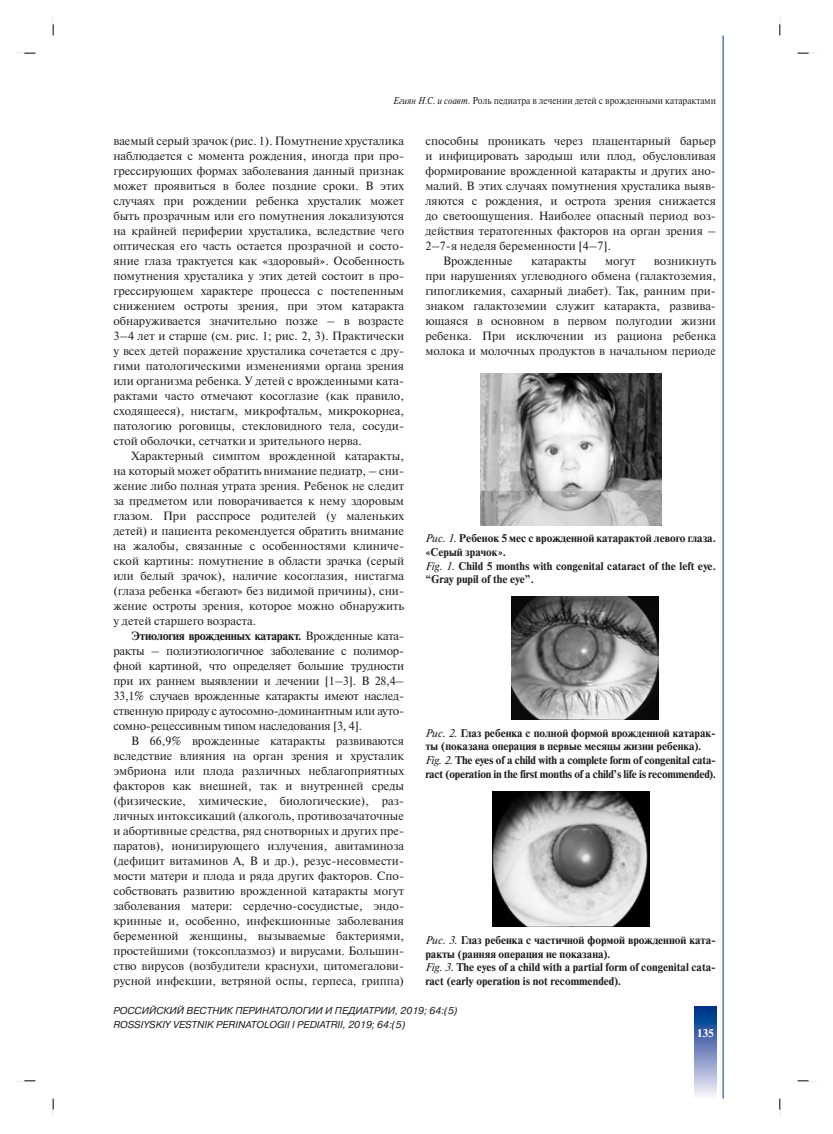
<style>
.page{position:relative;width:833px;height:1134px;background:#fff}
.page>*{position:absolute;margin:0;border:0;box-sizing:border-box;transform-origin:0 0}
.t1{font:12px/15px "Newton C";color:#231f20;text-align:justify}
.t2{font:700 11.25px/13.8px "Newton C";color:#231f20}
.t3{font:700 11.25px/13.8px "Newton C";letter-spacing:-.02em;color:#231f20}
.t4{font:700 11.25px "Newton C";color:#fff}
.t5{font:italic 10px/13.8px "Pragmatica C";color:#231f20}
.t6{font:10px "Newton C";color:#231f20;scale:.9 1}
.s1{font-style:italic}
.s2{font-weight:700}
.s3{font-weight:400;font-style:italic}
</style>
<div class="page">
<svg style="left:694px;top:1006px;width:22px;height:90px;background:#728abe"></svg>
<hr style="left:723px;top:35px;width:1px;height:1063px;background:#003186">
<img style="left:480px;top:374px;width:181px;height:151px">
<img style="left:511px;top:597px;width:147px;height:122px">
<img style="left:492px;top:791px;width:157px;height:135px">
<svg style="left:17px;top:52px;width:18px;height:2px"></svg>
<svg style="left:52px;top:17px;width:2px;height:18px"></svg>
<svg style="left:797px;top:52px;width:19px;height:2px"></svg>
<svg style="left:797px;top:1080px;width:12px;height:1px"></svg>
<svg style="left:779px;top:1098px;width:1px;height:12px"></svg>
<svg style="left:52px;top:1098px;width:2px;height:19px"></svg>
<div style="left:410px;top:9px;width:13px;height:13px;border:1px solid #fff;border-radius:50%"></div>
<svg style="left:413px;top:9px;width:7px;height:13px"></svg>
<div style="left:410px;top:1112px;width:13px;height:13px;border:1px solid #fff;border-radius:50%"></div>
<svg style="left:413px;top:1112px;width:7px;height:13px"></svg>
<div style="left:9px;top:560px;width:13px;height:14px;border:1px solid #fff;border-radius:50%"></div>
<hr style="left:15px;top:549px;width:1px;height:35px;background:#fff">
<div style="left:9px;top:561px;width:13px;height:12px;border:1px solid #fff;border-radius:50%"></div>
<svg style="left:9px;top:564px;width:13px;height:6px"></svg>
<div style="left:811px;top:560px;width:13px;height:14px;border:1px solid #fff;border-radius:50%"></div>
<hr style="left:817px;top:549px;width:1px;height:35px;background:#fff">
<div style="left:811px;top:561px;width:13px;height:12px;border:1px solid #fff;border-radius:50%"></div>
<svg style="left:811px;top:564px;width:13px;height:6px"></svg>
<p class="t6" style="left:393px;top:95px;width:360px"><span class="s1">Егиян Н.С. и соавт.</span> Роль педиатра в лечении детей с врожденными катарактами</p>
<p class="t1" style="left:113px;top:133px;width:292px">ваемый серый зрачок (рис. 1). Помутнение хрусталика наблюдается с момента рождения, иногда при про&shy;грессирующих формах заболевания данный признак может проявиться в более поздние сроки. В этих случаях при рождении ребенка хрусталик может быть прозрачным или его помутнения локализуются на крайней периферии хрусталика, вследствие чего оптическая его часть остается прозрачной и состо&shy;яние глаза трактуется как «здоровый». Особенность помутнения хрусталика у этих детей состоит в про&shy;грессирующем характере процесса с постепенным снижением остроты зрения, при этом катаракта обнаруживается значительно позже – в возрасте 3–4 лет и старше (см. рис. 1; рис. 2, 3). Практически у всех детей поражение хрусталика сочетается с дру&shy;гими патологическими изменениями органа зрения или организма ребенка. У детей с врожденными ката&shy;рактами часто отмечают косоглазие (как правило, сходящееся), нистагм, микрофтальм, микрокорнеа, патологию роговицы, стекловидного тела, сосуди&shy;стой оболочки, сетчатки и зрительного нерва.</p>
<p class="t1" style="left:113px;top:448px;width:292px;text-indent:18px">Характерный симптом врожденной катаракты, на который может обратить внимание педиатр, – сни&shy;жение либо полная утрата зрения. Ребенок не следит за предметом или поворачивается к нему здоровым глазом. При расспросе родителей (у маленьких детей) и пациента рекомендуется обратить внимание на жалобы, связанные с особенностями клиниче&shy;ской картины: помутнение в области зрачка (серый или белый зрачок), наличие косоглазия, нистагма (глаза ребенка «бегают» без видимой причины), сни&shy;жение остроты зрения, которое можно обнаружить у детей старшего возраста.</p>
<p class="t1" style="left:113px;top:628px;width:292px;text-indent:18px"><span class="s2">Этиология врожденных катаракт.</span> Врожденные ката&shy;ракты – полиэтиологичное заболевание с полимор&shy;фной картиной, что определяет большие трудности при их раннем выявлении и лечении [1–3]. В 28,4– 33,1% случаев врожденные катаракты имеют наслед&shy;ственную природу с аутосомно-доминантным или ауто&shy;сомно-рецессивным типом наследования [3, 4].</p>
<p class="t1" style="left:113px;top:733px;width:292px;text-indent:18px">В 66,9% врожденные катаракты развиваются вследствие влияния на орган зрения и хрусталик эмбриона или плода различных неблагоприятных факторов как внешней, так и внутренней среды (физические, химические, биологические), раз&shy;личных интоксикаций (алкоголь, противозачаточные и абортивные средства, ряд снотворных и других пре&shy;паратов), ионизирующего излучения, авитаминоза (дефицит витаминов А, В и др.), резус-несовмести&shy;мости матери и плода и ряда других факторов. Спо&shy;собствовать развитию врожденной катаракты могут заболевания матери: сердечно-сосудистые, эндо&shy;кринные и, особенно, инфекционные заболевания беременной женщины, вызываемые бактериями, простейшими (токсоплазмоз) и вирусами. Большин&shy;ство вирусов (возбудители краснухи, цитомегалови&shy;русной инфекции, ветряной оспы, герпеса, гриппа)</p>
<p class="t1" style="left:425px;top:133px;width:292px">способны проникать через плацентарный барьер</p>
<p class="t1" style="left:425px;top:148px;width:292px">и инфицировать зародыш или плод, обусловливая</p>
<p class="t1" style="left:425px;top:163px;width:292px">формирование врожденной катаракты и других ано-</p>
<p class="t1" style="left:425px;top:178px;width:292px">малий. В этих случаях помутнения хрусталика выяв-</p>
<p class="t1" style="left:425px;top:193px;width:292px">ляются с рождения, и острота зрения снижается</p>
<p class="t1" style="left:425px;top:208px;width:292px">до светоощущения. Наиболее опасный период воз-</p>
<p class="t1" style="left:425px;top:223px;width:292px">действия тератогенных факторов на орган зрения –</p>
<p class="t1" style="left:425px;top:238px;width:187px">2–7-я неделя беременности [4–7].</p>
<p class="t1" style="left:443px;top:253px;width:71px">Врожденные</p>
<p class="t1" style="left:531px;top:253px;width:57px">катаракты</p>
<p class="t1" style="left:605px;top:253px;width:32px">могут</p>
<p class="t1" style="left:425px;top:253px;width:292px;text-indent:228px">возникнуть при нарушениях углеводного обмена (галактоземия, гипогликемия, сахарный диабет). Так, ранним при&shy;знаком галактоземии служит катаракта, развива&shy;ющаяся в основном в первом полугодии жизни ребенка. При исключении из рациона ребенка молока и молочных продуктов в начальном периоде</p>
<p class="t2" style="left:425px;top:531px;width:292px"><span class="s3">Рис. 1.</span> Ребенок 5 мес с врожденной катарактой левого глаза. «Серый зрачок».<br><span class="s3">Fig. 1.</span> Child 5 months with congenital cataract of the left eye. “Gray pupil of the eye”.</p>
<p class="t3" style="left:425px;top:726px;width:292px"><span class="s3">Рис. 2.</span> Глаз ребенка с полной формой врожденной катарак&shy;ты (показана операция в первые месяцы жизни ребенка).<br><span class="s3">Fig. 2.</span> The eyes of a child with a complete form of congenital cata&shy;ract (operation in the first months of a child’s life is recommended).</p>
<p class="t2" style="left:425px;top:933px;width:292px"><span class="s3">Рис. 3.</span> Глаз ребенка с частичной формой врожденной ката&shy;ракты (ранняя операция не показана).<br><span class="s3">Fig. 3.</span> The eyes of a child with a partial form of congenital cata&shy;ract (early operation is not recommended).</p>
<p class="t5" style="left:113px;top:1004px;width:346px">РОССИЙСКИЙ ВЕСТНИК ПЕРИНАТОЛОГИИ И ПЕДИАТРИИ, 2019; 64:(5)<br>ROSSIYSKIY VESTNIK PERINATOLOGII I PEDIATRII, 2019; 64:(5)</p>
<p class="t4" style="left:696px;top:1026px;width:19px">135</p>
</div>
